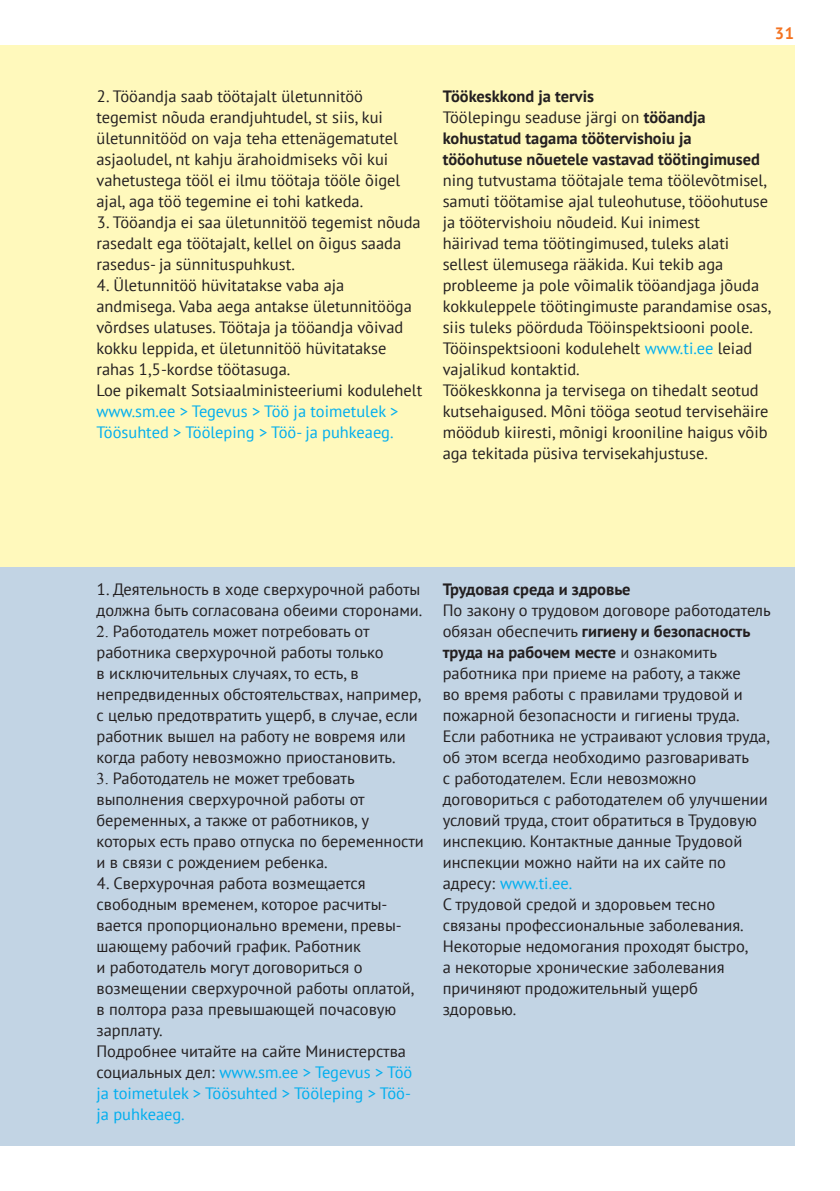
<style>
.page{position:relative;width:840px;height:1191px;background:#fff}
.page>*{position:absolute;margin:0;border:0;box-sizing:border-box;transform-origin:0 0}
.t1{font:16.4px/21px "PT Sans";color:#231f20}
.t2{font:700 16.4px/21px "PT Sans";color:#231f20}
.t3{font:16.4px/21px "PT Sans";color:#00aeef}
.t4{font:700 16.4px "PT Sans";color:#f47321}
.s1{font-weight:400}
.s2{color:#00aeef}
.s3{font-family:"Times New Roman"}
.s4{font-weight:700}
</style>
<div class="page">
<div style="left:0;top:46px;width:794px;height:521px;background:#fff9bc"></div>
<div style="left:0;top:567px;width:794px;height:578px;background:#c2d4e4"></div>
<p class="t1" style="left:96px;top:86px;width:305px">2. Tööandja saab töötajalt ületunnitöö tegemist nõuda erandjuhtudel, st siis, kui ületunnitööd on vaja teha ettenägematutel asjaoludel, nt kahju ärahoidmiseks või kui vahetustega tööl ei ilmu töötaja tööle õigel ajal, aga töö tegemine ei tohi katkeda.</p>
<p class="t1" style="left:96px;top:212px;width:325px">3. Tööandja ei saa ületunnitöö tegemist nõuda rasedalt ega töötajalt, kellel on õigus saada rasedus- ja sünnituspuhkust.</p>
<p class="t1" style="left:96px;top:275px;width:327px">4. Ületunnitöö hüvitatakse vaba aja andmisega. Vaba aega antakse ületunnitööga võrdses ulatuses. Töötaja ja tööandja võivad kokku leppida, et ületunnitöö hüvitatakse rahas 1,5-kordse töötasuga.<br>Loe pikemalt Sotsiaalministeeriumi kodulehelt</p>
<p class="t3" style="left:96px;top:401px;width:303px">www.sm.ee &gt; Tegevus &gt; Töö ja toimetulek &gt;<br>Töösuhted &gt; Tööleping &gt; Töö- ja puhkeaeg.</p>
<p class="t4" style="left:774px;top:22px;width:21px">31</p>
<p class="t2" style="left:442px;top:86px;width:318px">Töökeskkond ja tervis<br><span class="s1">Töölepingu seaduse järgi on</span> tööandja kohustatud tagama töötervishoiu ja tööohutuse nõuetele vastavad töötingimused</p>
<p class="t1" style="left:442px;top:170px;width:329px">ning tutvustama töötajale tema töölevõtmisel, samuti töötamise ajal tuleohutuse, tööohutuse ja töötervishoiu nõudeid. Kui inimest<br>häirivad tema töötingimused, tuleks alati sellest ülemusega rääkida. Kui tekib aga probleeme ja pole võimalik tööandjaga jõuda kokkuleppele töötingimuste parandamise osas, siis tuleks pöörduda Tööinspektsiooni poole.<br>Tööinspektsiooni kodulehelt <span class="s2">www.ti.ee</span> leiad vajalikud kontaktid.<br>Töökeskkonna ja tervisega on tihedalt seotud kutsehaigused. Mõni tööga seotud tervisehäire möödub kiiresti, mõnigi krooniline haigus võib aga tekitada püsiva tervisekahjustuse.</p>
<p class="t1" style="left:96px;top:578px;width:327px">1. Деятельность в ходе сверхурочной работы должна быть согласована обеими сторонами.</p>
<p class="t1" style="left:96px;top:620px;width:326px"><span class="s3">2.</span> Работодатель может потребовать от работника сверхурочной работы только<br>в исключительных случаях, то есть, в непредвиденных обстоятельствах, например, с целью предотвратить ущерб, в случае, если работник вышел на работу не вовремя или когда работу невозможно приостановить.</p>
<p class="t1" style="left:96px;top:767px;width:329px"><span class="s3">3.</span> Работодатель не может требовать выполнения сверхурочной работы от беременных, а также от работников, у которых есть право отпуска по беременности и в связи с рождением ребенка.</p>
<p class="t1" style="left:96px;top:872px;width:319px">4. Сверхурочная работа возмещается свободным временем, которое расчиты&shy;вается пропорционально времени, превы&shy;шающему рабочий график. Работник<br>и работодатель могут договориться о возмещении сверхурочной работы оплатой, в полтора раза превышающей почасовую зарплату.<br>Подробнее читайте на сайте Министерства социальных дел: <span class="s2">www.sm.ee &gt; Tegevus &gt; Töö ja toimetulek &gt; Töösuhted &gt; Tööleping &gt; Töö&shy;ja puhkeaeg.</span></p>
<p class="t2" style="left:442px;top:578px;width:189px">Трудовая среда и здровье</p>
<p class="t1" style="left:442px;top:599px;width:329px">По закону о трудовом договоре работодатель обязан обеспечить <span class="s4">гигиену и безопасность труда на рабочем месте</span> и ознакомить работника при приеме на работу, а также<br>во время работы с правилами трудовой и пожарной безопасности и гигиены труда.<br>Если работника не устраивают условия труда, об этом всегда необходимо разговаривать<br>с работодателем. Если невозможно договориться с работодателем об улучшении условий труда, стоит обратиться в Трудовую инспекцию. Контактные данные Трудовой инспекции можно найти на их сайте по адресу: <span class="s2">www.ti.ee.<br></span>С трудовой средой и здоровьем тесно связаны профессиональные заболевания.<br>Некоторые недомогания проходят быстро,<br>а некоторые хронические заболевания причиняют продожительный ущерб здоровью.</p>
</div>
